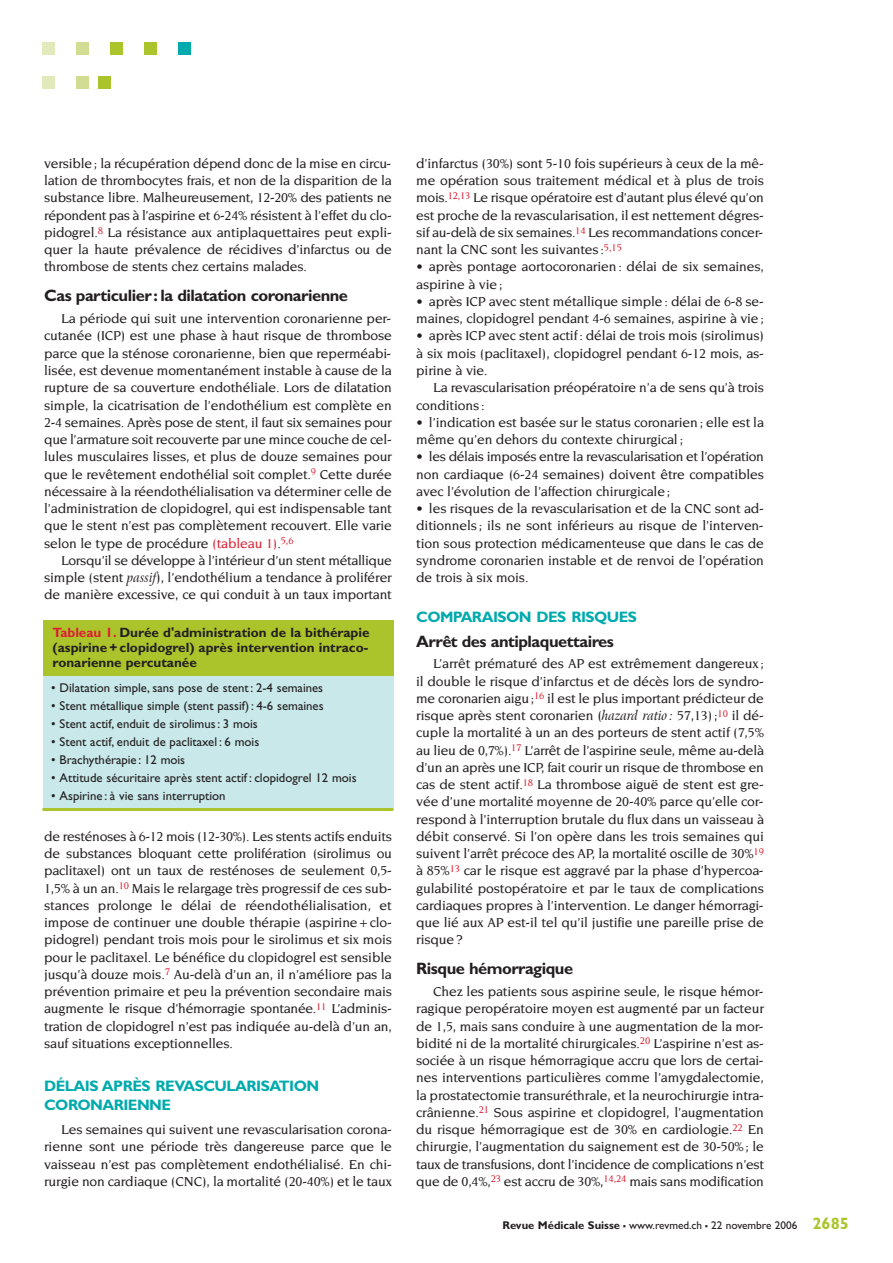
<style>
.page{position:relative;width:893px;height:1263px;background:#fff}
.page>*{position:absolute;margin:0;border:0;box-sizing:border-box;transform-origin:0 0}
.t1{font:700 16.5px "Gill Sans";letter-spacing:-.03em;color:#231f20}
.t2{font:700 15.15px/19.5px "Gill Sans";letter-spacing:-.035em;color:#00aaad}
.t3{font:500 13.95px/17.2px "Novarese";letter-spacing:-.01em;color:#231f20;text-align:justify}
.t4{font:700 13.5px/15px "Gill Sans";color:#231f20;text-align:justify}
.t5{font:12.75px "Gill Sans";color:#231f20}
.t6{font:11.25px "Gill Sans";color:#231f20}
.s1{color:#db1f31}
.s2{font-family:"Arrus BT";font-weight:400;font-style:italic}
.s3{font-weight:700}
.s4{font-weight:700;font-size:16.5px}
.s5{font-weight:700;font-size:16.5px;color:#acc42b}
</style>
<div class="page">
<div style="left:179px;top:43px;width:12px;height:12px;background:#00aaad"></div>
<div style="left:145px;top:43px;width:12px;height:12px;background:#acc42b"></div>
<div style="left:111px;top:43px;width:12px;height:12px;background:#acc42b"></div>
<div style="left:77px;top:43px;width:12px;height:12px;background:#d2dd93"></div>
<div style="left:43px;top:43px;width:12px;height:12px;background:#e2eabc"></div>
<div style="left:99px;top:77px;width:12px;height:12px;background:#acc42b"></div>
<div style="left:77px;top:77px;width:12px;height:12px;background:#d2dd93"></div>
<div style="left:43px;top:77px;width:12px;height:12px;background:#e2eabc"></div>
<div style="left:43px;top:655px;width:350px;height:154px;background:#c8e8ea"></div>
<hr style="left:43px;top:808px;width:350px;height:3px;background:#acc42b">
<div style="left:43px;top:621px;width:350px;height:55px;background:#acc42b"></div>
<p class="t3" style="left:44px;top:155px;width:349px">versible; la récupération dépend donc de la mise en circu&shy;lation de thrombocytes frais, et non de la disparition de la substance libre. Malheureusement, 12-20% des patients ne répondent pas à l’aspirine et 6-24% résistent à l’effet du clo&shy;pidogrel.<sup>8</sup> La résistance aux antiplaquettaires peut expli&shy;quer la haute prévalence de récidives d’infarctus ou de thrombose de stents chez certains malades.</p>
<p class="t1" style="left:44px;top:290px;width:305px">Cas particulier : la dilatation coronarienne</p>
<p class="t3" style="left:44px;top:311px;width:349px;text-indent:17px">La période qui suit une intervention coronarienne per&shy;cutanée (ICP) est une phase à haut risque de thrombose parce que la sténose coronarienne, bien que reperméabi&shy;lisée, est devenue momentanément instable à cause de la rupture de sa couverture endothéliale. Lors de dilatation simple, la cicatrisation de l’endothélium est complète en 2-4 semaines. Après pose de stent, il faut six semaines pour que l’armature soit recouverte par une mince couche de cel&shy;lules musculaires lisses, et plus de douze semaines pour que le revêtement endothélial soit complet.<sup>9</sup> Cette durée nécessaire à la réendothélialisation va déterminer celle de l’administration de clopidogrel, qui est indispensable tant que le stent n’est pas complètement recouvert. Elle varie selon le type de procédure <span class="s1">(tableau 1)</span>.<sup>5,6</sup></p>
<p class="t3" style="left:44px;top:552px;width:349px;text-indent:17px">Lorsqu’il se développe à l’intérieur d’un stent métallique simple (stent <span class="s2">passif</span>), l’endothélium a tendance à proliférer de manière excessive, ce qui conduit à un taux important</p>
<p class="t4" style="left:53px;top:626px;width:318px"><span class="s1">Tableau 1.</span> Durée d'administration de la bithérapie (aspirine + clopidogrel) après intervention intraco&shy;ronarienne percutanée</p>
<p class="t5" style="left:51px;top:683px;width:274px">• Dilatation simple, sans pose de stent: 2-4 semaines</p>
<p class="t5" style="left:51px;top:701px;width:274px">• Stent métallique simple (stent passif): 4-6 semaines</p>
<p class="t5" style="left:51px;top:719px;width:208px">• Stent actif, enduit de sirolimus: 3 mois</p>
<p class="t5" style="left:51px;top:737px;width:210px">• Stent actif, enduit de paclitaxel : 6 mois</p>
<p class="t5" style="left:51px;top:755px;width:136px">• Brachythérapie : 12 mois</p>
<p class="t5" style="left:51px;top:772px;width:307px">• Attitude sécuritaire après stent actif : clopidogrel 12 mois</p>
<p class="t5" style="left:51px;top:790px;width:176px">• Aspirine : à vie sans interruption</p>
<p class="t3" style="left:44px;top:828px;width:349px">de resténoses à 6-12 mois (12-30%). Les stents actifs enduits de substances bloquant cette prolifération (sirolimus ou paclitaxel) ont un taux de resténoses de seulement 0,5- 1,5% à un an.<sup>10</sup> Mais le relargage très progressif de ces sub&shy;stances prolonge le délai de réendothélialisation, et impose de continuer une double thérapie (aspirine+clo&shy;pidogrel) pendant trois mois pour le sirolimus et six mois pour le paclitaxel. Le bénéfice du clopidogrel est sensible jusqu’à douze mois.<sup>7</sup> Au-delà d’un an, il n’améliore pas la prévention primaire et peu la prévention secondaire mais augmente le risque d’hémorragie spontanée.<sup>11</sup> L’adminis&shy;tration de clopidogrel n’est pas indiquée au-delà d’un an, sauf situations exceptionnelles.</p>
<p class="t2" style="left:44px;top:1077px;width:277px">DÉLAIS APRÈS REVASCULARISATION<br>CORONARIENNE</p>
<p class="t3" style="left:44px;top:1121px;width:349px;text-indent:17px">Les semaines qui suivent une revascularisation corona&shy;rienne sont une période très dangereuse parce que le vaisseau n’est pas complètement endothélialisé. En chi&shy;rurgie non cardiaque (CNC), la mortalité (20-40%) et le taux</p>
<p class="t3" style="left:416px;top:155px;width:349px">d’infarctus (30%) sont 5-10 fois supérieurs à ceux de la mê&shy;me opération sous traitement médical et à plus de trois mois.<sup>12,13</sup> Le risque opératoire est d’autant plus élevé qu’on est proche de la revascularisation, il est nettement dégres&shy;sif au-delà de six semaines.<sup>14</sup> Les recommandations concer&shy;nant la CNC sont les suivantes :<sup>5,15</sup></p>
<p class="t3" style="left:416px;top:259px;width:349px">• après pontage aortocoronarien: délai de six semaines, aspirine à vie;</p>
<p class="t3" style="left:416px;top:293px;width:349px">• après ICP avec stent métallique simple: délai de 6-8 se&shy;maines, clopidogrel pendant 4-6 semaines, aspirine à vie;</p>
<p class="t3" style="left:416px;top:328px;width:349px">• après ICP avec stent actif: délai de trois mois (sirolimus) à six mois (paclitaxel), clopidogrel pendant 6-12 mois, as&shy;pirine à vie.</p>
<p class="t3" style="left:416px;top:380px;width:349px;text-indent:17px">La revascularisation préopératoire n’a de sens qu’à trois conditions :</p>
<p class="t3" style="left:416px;top:414px;width:349px">• l’indication est basée sur le status coronarien; elle est la même qu’en dehors du contexte chirurgical;</p>
<p class="t3" style="left:416px;top:449px;width:349px">• les délais imposés entre la revascularisation et l’opération non cardiaque (6-24 semaines) doivent être compatibles avec l’évolution de l’affection chirurgicale;</p>
<p class="t3" style="left:416px;top:500px;width:349px">• les risques de la revascularisation et de la CNC sont ad&shy;ditionnels ; ils ne sont inférieurs au risque de l’interven&shy;tion sous protection médicamenteuse que dans le cas de syndrome coronarien instable et de renvoi de l’opération de trois à six mois.</p>
<p class="t2" style="left:416px;top:608px;width:222px">COMPARAISON DES RISQUES</p>
<p class="t1" style="left:416px;top:635px;width:199px">Arrêt des antiplaquettaires</p>
<p class="t3" style="left:416px;top:656px;width:349px;text-indent:17px">L’arrêt prématuré des AP est extrêmement dangereux ; il double le risque d’infarctus et de décès lors de syndro&shy;me coronarien aigu;<sup>16</sup> il est le plus important prédicteur de risque après stent coronarien (<span class="s2">hazard ratio :</span> 57,13);<sup>10</sup> il dé&shy;cuple la mortalité à un an des porteurs de stent actif (7,5% au lieu de 0,7%).<sup>17</sup> L’arrêt de l’aspirine seule, même au-delà d’un an après une ICP, fait courir un risque de thrombose en cas de stent actif.<sup>18</sup> La thrombose aiguë de stent est gre&shy;vée d’une mortalité moyenne de 20-40% parce qu’elle cor&shy;respond à l’interruption brutale du flux dans un vaisseau à débit conservé. Si l’on opère dans les trois semaines qui suivent l’arrêt précoce des AP, la mortalité oscille de 30%<sup>19 </sup>à 85%<sup>13</sup> car le risque est aggravé par la phase d’hypercoa&shy;gulabilité postopératoire et par le taux de complications cardiaques propres à l’intervention. Le danger hémorragi&shy;que lié aux AP est-il tel qu’il justifie une pareille prise de risque?</p>
<p class="t1" style="left:416px;top:962px;width:158px">Risque hémorragique</p>
<p class="t3" style="left:416px;top:983px;width:349px;text-indent:17px">Chez les patients sous aspirine seule, le risque hémor&shy;ragique peropératoire moyen est augmenté par un facteur de 1,5, mais sans conduire à une augmentation de la mor&shy;bidité ni de la mortalité chirurgicales.<sup>20</sup> L’aspirine n’est as&shy;sociée à un risque hémorragique accru que lors de certai&shy;nes interventions particulières comme l’amygdalectomie, la prostatectomie transuréthrale, et la neurochirurgie intra&shy;crânienne.<sup>21</sup> Sous aspirine et clopidogrel, l’augmentation du risque hémorragique est de 30% en cardiologie.<sup>22</sup> En chirurgie, l’augmentation du saignement est de 30-50%; le taux de transfusions, dont l’incidence de complications n’est que de 0,4%,<sup>23</sup> est accru de 30%,<sup>14,24</sup> mais sans modification</p>
<p class="t6" style="left:502px;top:1221px;width:348px"><span class="s3">Revue Médicale Suisse</span> <span class="s4">–</span> www.revmed.ch <span class="s4">–</span> 22 novembre 2006 <span class="s5">2685</span></p>
</div>
